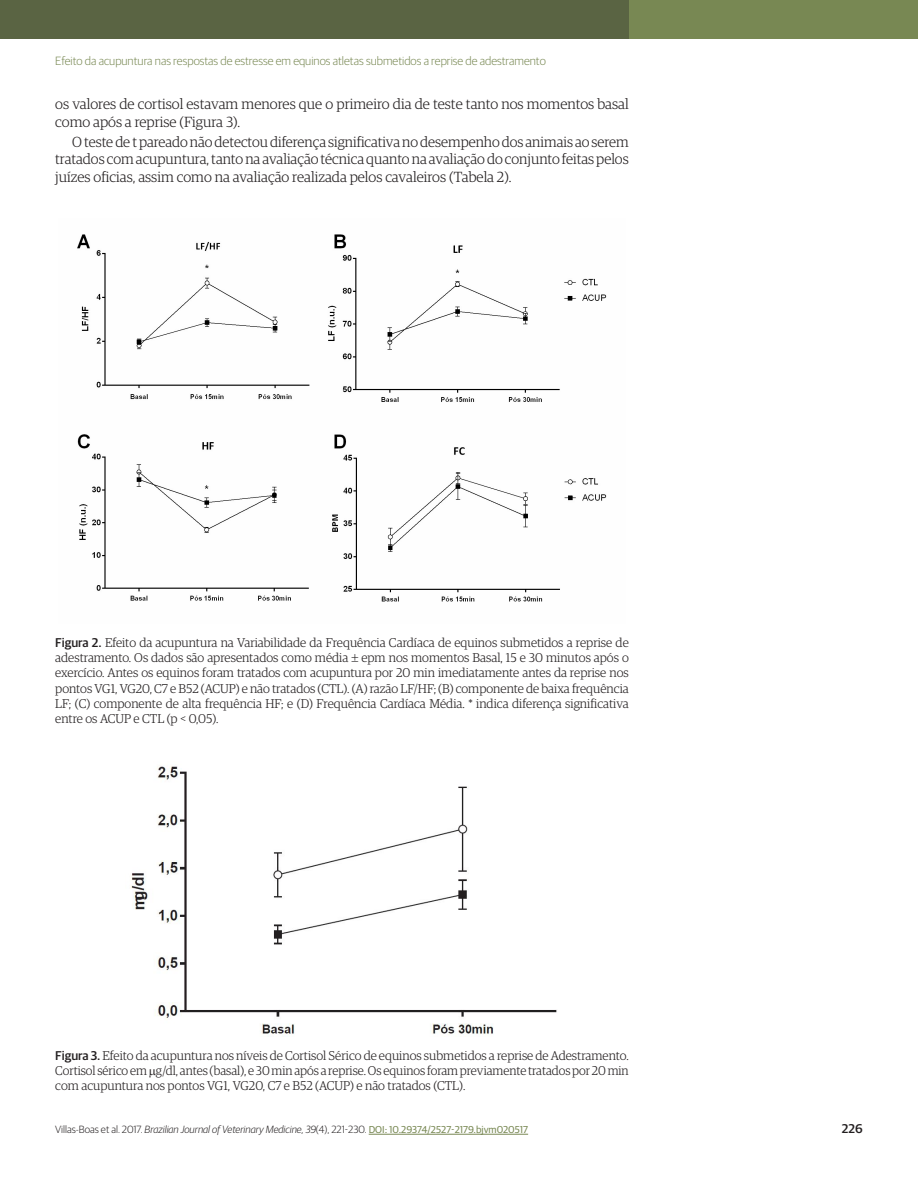
<style>
.page{position:relative;width:918px;height:1188px;background:#fff}
.page>*{position:absolute;margin:0;border:0;box-sizing:border-box;transform-origin:0 0}
.Paragraph{font:300 14.7px/17.7px "Guardian Egyptian";color:#231f20}
.FigureCaption{font:300 12.75px/15.3px "Guardian Egyptian";color:#231f20;text-align:justify}
.t1{font:500 12.75px "Guardian Sans";color:#231f20}
.t2{font:300 12px "Guardian Sans";color:#788853}
.t3{font:italic 300 10.5px "Guardian Sans";color:#231f20}
.s1{font-family:"Guardian Sans";font-weight:500}
.s2{font-style:normal}
.s3{font-weight:400;font-style:normal;font-size:10.05px;color:#788853}
</style>
<div class="page">
<hr style="left:369px;top:1134px;width:159px;height:1px;background:#788853">
<div style="left:623px;top:0;width:295px;height:38px;background:#788853"></div>
<div style="left:0;top:0;width:629px;height:38px;background:#5a6443"></div>
<img style="left:77px;top:234px;width:530px;height:368px">
<img style="left:131px;top:766px;width:426px;height:271px">
<p class="t2" style="left:55px;top:52px;width:492px">Efeito da acupuntura nas respostas de estresse em equinos atletas submetidos a reprise de adestramento</p>
<p class="Paragraph" style="left:55px;top:95px;width:575px">os valores de cortisol estavam menores que o primeiro dia de teste tanto nos momentos basal como após a reprise (Figura 3).</p>
<p class="Paragraph" style="left:55px;top:132px;width:575px;text-align:justify;text-indent:17px">O teste de t pareado não detectou diferença significativa no desempenho dos animais ao serem tratados com acupuntura, tanto na avaliação técnica quanto na avaliação do conjunto feitas pelos juízes oficias, assim como na avaliação realizada pelos cavaleiros (Tabela 2).</p>
<p class="FigureCaption" style="left:55px;top:634px;width:575px"><span class="s1">Figura 2.</span> Efeito da acupuntura na Variabilidade da Frequência Cardíaca de equinos submetidos a reprise de adestramento. Os dados são apresentados como média epm nos momentos Basal, 15 e 30 minutos após o exercício. Antes os equinos foram tratados com acupuntura por 20 min imediatamente antes da reprise nos pontos VG1, VG20, C7 e B52 (ACUP) e não tratados (CTL). (A) razão LF/HF; (B) componente de baixa frequência LF; (C) componente de alta frequência HF; e (D) Frequência Cardíaca Média. * indica diferença significativa entre os ACUP e CTL (p &lt; 0,05).</p>
<p class="FigureCaption" style="left:55px;top:1047px;width:575px"><span class="s1">Figura 3.</span> Efeito da acupuntura nos níveis de Cortisol Sérico de equinos submetidos a reprise de Adestramento.<br>Cortisol sérico em g/dl, antes (basal), e 30 min após a reprise. Os equinos foram previamente tratados por 20 min com acupuntura nos pontos VG1, VG20, C7 e B52 (ACUP) e não tratados (CTL).</p>
<p class="t3" style="left:55px;top:1122px;width:474px"><span class="s2">Villas-Boas et al. 2017.</span> Brazilian Journal of Veterinary Medicine, 39<span class="s2">(4), 221-230.</span> <span class="s3">DOI: 10.29374/2527-2179.bjvm020517</span></p>
<p class="t1" style="left:842px;top:1119px;width:22px">226</p>
</div>
